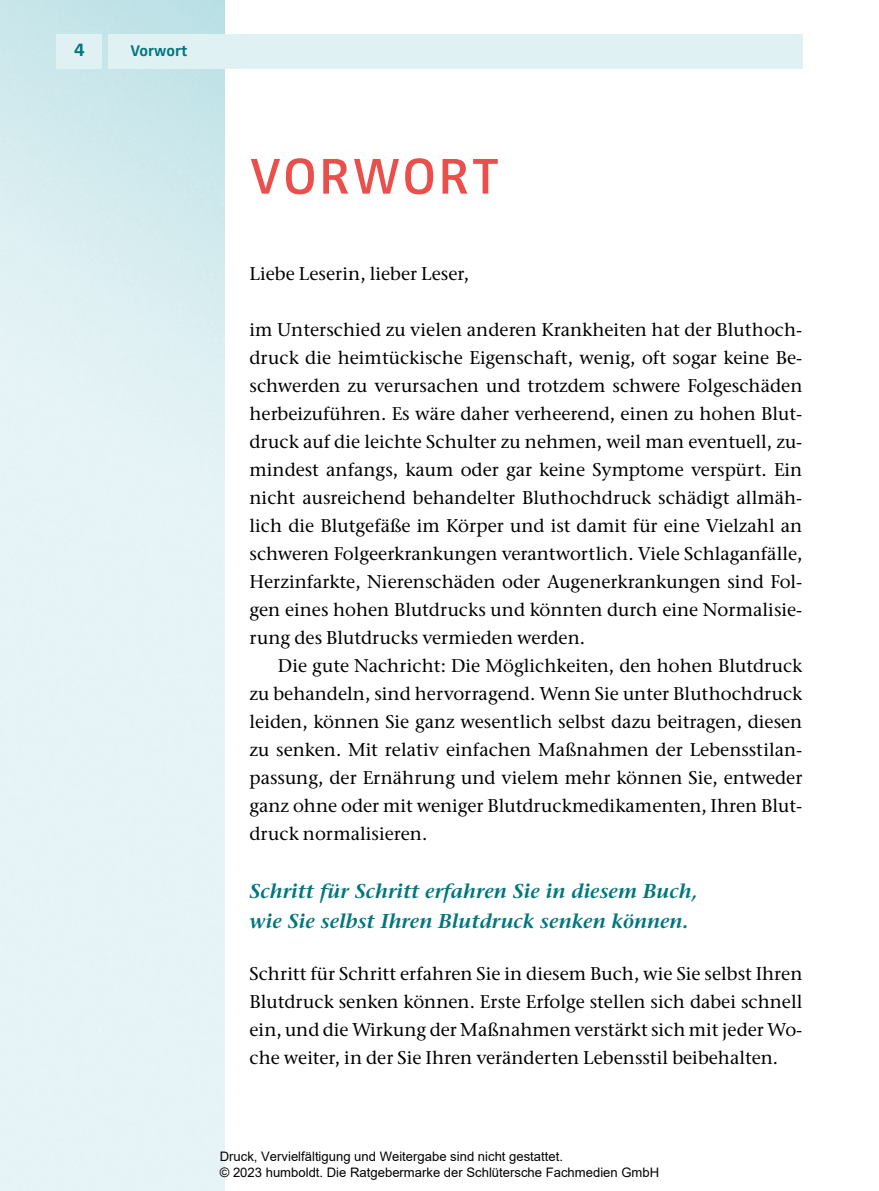
<style>
.page{position:relative;width:879px;height:1191px;background:#fff}
.page>*{position:absolute;margin:0;border:0;box-sizing:border-box;transform-origin:0 0}
.t1{font:600 52px "Zwo Pro";letter-spacing:.055em;color:#ea4f4b}
.t2{font:italic 600 20px/30px "Stone Serif";color:#00767d}
.t3{font:500 18.4px/28px "Stone Serif ITC Pro";color:#000;text-align:justify}
.t4{font:700 18.4px "Zwo Pro";color:#00767d}
.t5{font:700 16px "Zwo Pro";color:#00767d}
.t6{font:13px/15.6px "Arial";color:#000}
</style>
<div class="page">
<div style="left:57px;top:34px;width:45px;height:34px;background:#e0f1f4"></div>
<div style="left:108px;top:34px;width:694px;height:34px;background:#e0f1f4"></div>
<p class="t4" style="left:74px;top:39px;width:12px">4</p>
<p class="t5" style="left:130px;top:41px;width:59px">Vorwort</p>
<h1 class="t1" style="left:250px;top:137px;width:250px">VORWORT</h1>
<p class="t3" style="left:249px;top:260px;width:221px">Liebe Leserin, lieber Leser,</p>
<p class="t3" style="left:249px;top:316px;width:554px">im Unterschied zu vielen anderen Krankheiten hat der Bluthoch&shy;druck die heimtückische Eigenschaft, wenig, oft sogar keine Be&shy;schwerden zu verursachen und trotzdem schwere Folgeschäden herbeizuführen. Es wäre daher verheerend, einen zu hohen Blut&shy;druck auf die leichte Schulter zu nehmen, weil man eventuell, zu&shy;mindest anfangs, kaum oder gar keine Symptome verspürt. Ein nicht ausreichend behandelter Bluthochdruck schädigt allmäh&shy;lich die Blutgefäße im Körper und ist damit für eine Vielzahl an schweren Folgeerkrankungen verantwortlich. Viele Schlaganfälle, Herzinfarkte, Nierenschäden oder Augenerkrankungen sind Fol&shy;gen eines hohen Blutdrucks und könnten durch eine Normalisie&shy;rung des Blutdrucks vermieden werden.</p>
<p class="t3" style="left:249px;top:652px;width:554px;text-indent:28px">Die gute Nachricht: Die Möglichkeiten, den hohen Blutdruck zu behandeln, sind hervorragend. Wenn Sie unter Bluthochdruck leiden, können Sie ganz wesentlich selbst dazu beitragen, diesen zu senken. Mit relativ einfachen Maßnahmen der Lebensstilan&shy;passung, der Ernährung und vielem mehr können Sie, entweder ganz ohne oder mit weniger Blutdruckmedikamenten, Ihren Blut&shy;druck normalisieren.</p>
<p class="t2" style="left:249px;top:876px;width:449px">Schritt für Schritt erfahren Sie in diesem Buch, wie Sie selbst Ihren Blutdruck senken können.</p>
<p class="t3" style="left:249px;top:960px;width:554px">Schritt für Schritt erfahren Sie in diesem Buch, wie Sie selbst Ihren Blutdruck senken können. Erste Erfolge stellen sich dabei schnell ein, und die Wirkung der Maßnahmen verstärkt sich mit jeder Wo&shy;che weiter, in der Sie Ihren veränderten Lebensstil beibehalten.</p>
<p class="t6" style="left:220px;top:1148px;width:441px">Druck, Vervielfältigung und Weitergabe sind nicht gestattet.<br>© 2023 humboldt. Die Ratgebermarke der Schlütersche Fachmedien GmbH</p>
</div>
